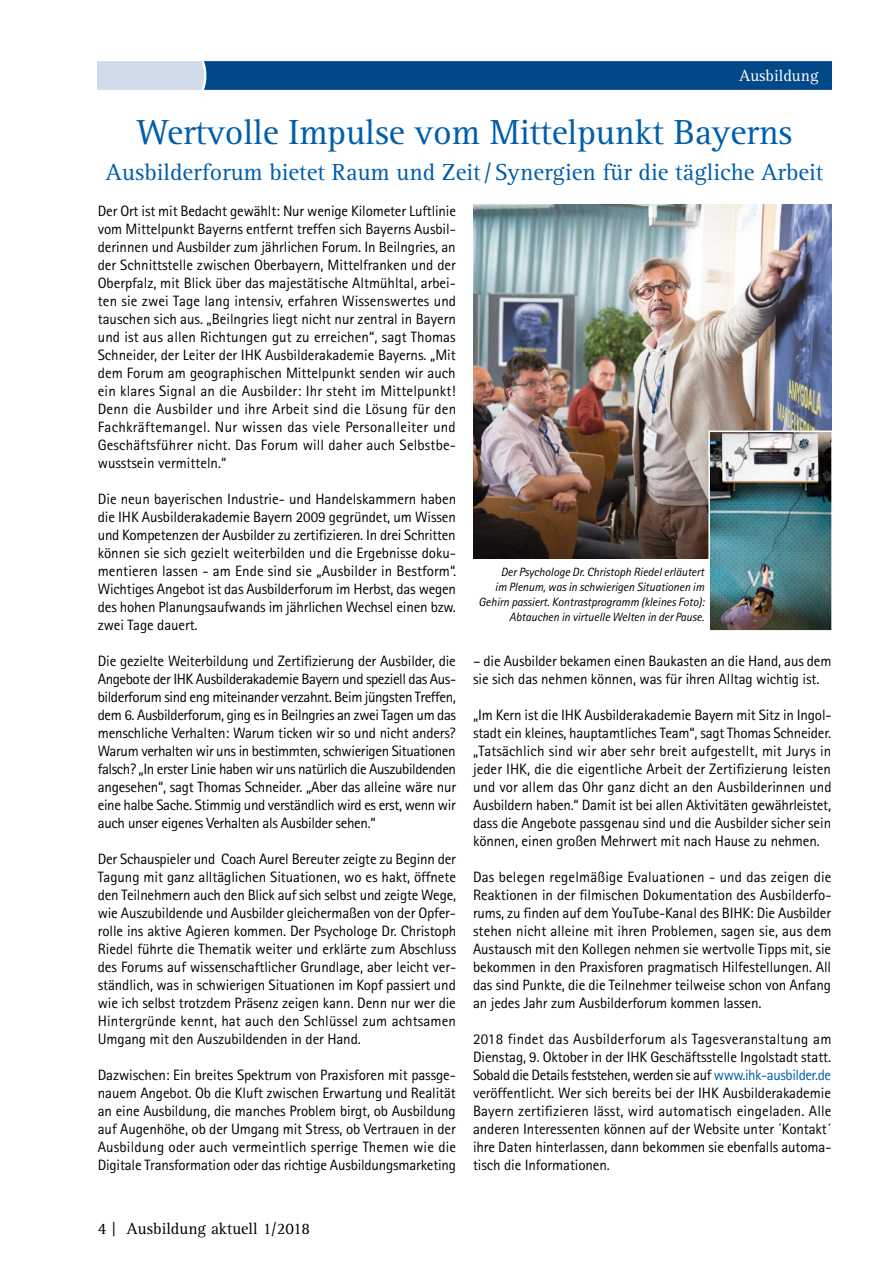
<style>
.page{position:relative;width:893px;height:1263px;background:#fff}
.page>*{position:absolute;margin:0;border:0;box-sizing:border-box;transform-origin:0 0}
.t1{font:36px "Rotis Serif Std";letter-spacing:-.005em;color:#005eab}
.t2{font:24px "Rotis Serif Std";color:#005eab}
.t3{font:16.5px "Rotis Serif Std";color:#000}
.t4{font:16.5px "Rotis Serif Std";color:#fff}
.t5{font:15px/18px "Rotis Sans Serif Std";letter-spacing:-.01em;color:#000;text-align:justify}
.t6{font:italic 12px/15px "Rotis Sans Serif Std";letter-spacing:-.005em;color:#000;text-align:right}
.s1{color:#005eab}
</style>
<div class="page">
<svg style="left:98px;top:62px;width:733px;height:27px;background:#1e5d96"></svg>
<img style="left:473px;top:205px;width:358px;height:353px">
<img style="left:708px;top:430px;width:124px;height:201px">
<p class="t4" style="left:739px;top:67px;width:81px">Ausbildung</p>
<h1 class="t1" style="left:137px;top:111px;width:657px">Wertvolle Impulse vom Mittelpunkt Bayerns</h1>
<h2 class="t2" style="left:106px;top:158px;width:719px">Ausbilderforum bietet Raum und Zeit/Synergien für die tägliche Arbeit</h2>
<p class="t5" style="left:98px;top:202px;width:360px">Der Ort ist mit Bedacht gewählt: Nur wenige Kilometer Luftlinie vom Mittelpunkt Bayerns entfernt treffen sich Bayerns Ausbil&shy;derinnen und Ausbilder zum jährlichen Forum. In Beilngries, an der Schnittstelle zwischen Oberbayern, Mittelfranken und der Oberpfalz, mit Blick über das majestätische Altmühltal, arbei&shy;ten sie zwei Tage lang intensiv, erfahren Wissenswertes und tauschen sich aus. „Beilngries liegt nicht nur zentral in Bayern und ist aus allen Richtungen gut zu erreichen“, sagt Thomas Schneider, der Leiter der IHK Ausbilderakademie Bayerns. „Mit dem Forum am geographischen Mittelpunkt senden wir auch ein klares Signal an die Ausbilder: Ihr steht im Mittelpunkt!<br>Denn die Ausbilder und ihre Arbeit sind die Lösung für den Fachkräftemangel. Nur wissen das viele Personalleiter und Geschäftsführer nicht. Das Forum will daher auch Selbstbe&shy;wusstsein vermitteln.“</p>
<p class="t5" style="left:98px;top:490px;width:360px">Die neun bayerischen Industrie- und Handelskammern haben die IHK Ausbilderakademie Bayern 2009 gegründet, um Wissen und Kompetenzen der Ausbilder zu zertifizieren. In drei Schritten können sie sich gezielt weiterbilden und die Ergebnisse doku&shy;mentieren lassen - am Ende sind sie „Ausbilder in Bestform“.<br>Wichtiges Angebot ist das Ausbilderforum im Herbst, das wegen des hohen Planungsaufwands im jährlichen Wechsel einen bzw. zwei Tage dauert.</p>
<p class="t5" style="left:98px;top:652px;width:360px">Die gezielte Weiterbildung und Zertifizierung der Ausbilder, die Angebote der IHK Ausbilderakademie Bayern und speziell das Aus&shy;bilderforum sind eng miteinander verzahnt. Beim jüngsten Treffen, dem 6. Ausbilderforum, ging es in Beilngries an zwei Tagen um das menschliche Verhalten: Warum ticken wir so und nicht anders?<br>Warum verhalten wir uns in bestimmten, schwierigen Situationen falsch? „In erster Linie haben wir uns natürlich die Auszubildenden angesehen“, sagt Thomas Schneider. „Aber das alleine wäre nur eine halbe Sache. Stimmig und verständlich wird es erst, wenn wir auch unser eigenes Verhalten als Ausbilder sehen.“</p>
<p class="t5" style="left:98px;top:850px;width:360px">Der Schauspieler und Coach Aurel Bereuter zeigte zu Beginn der Tagung mit ganz alltäglichen Situationen, wo es hakt, öffnete den Teilnehmern auch den Blick auf sich selbst und zeigte Wege, wie Auszubildende und Ausbilder gleichermaßen von der Opfer&shy;rolle ins aktive Agieren kommen. Der Psychologe Dr. Christoph Riedel führte die Thematik weiter und erklärte zum Abschluss des Forums auf wissenschaftlicher Grundlage, aber leicht ver&shy;ständlich, was in schwierigen Situationen im Kopf passiert und wie ich selbst trotzdem Präsenz zeigen kann. Denn nur wer die Hintergründe kennt, hat auch den Schlüssel zum achtsamen Umgang mit den Auszubildenden in der Hand.</p>
<p class="t5" style="left:98px;top:1066px;width:360px">Dazwischen: Ein breites Spektrum von Praxisforen mit passge&shy;nauem Angebot. Ob die Kluft zwischen Erwartung und Realität an eine Ausbildung, die manches Problem birgt, ob Ausbildung auf Augenhöhe, ob der Umgang mit Stress, ob Vertrauen in der Ausbildung oder auch vermeintlich sperrige Themen wie die Digitale Transformation oder das richtige Ausbildungsmarketing</p>
<p class="t6" style="left:478px;top:565px;width:227px">Der Psychologe Dr. Christoph Riedel erläutert<br>im Plenum, was in schwierigen Situationen im Gehirn passiert. Kontrastprogramm (kleines Foto):<br>Abtauchen in virtuelle Welten in der Pause.</p>
<p class="t5" style="left:473px;top:652px;width:360px">– die Ausbilder bekamen einen Baukasten an die Hand, aus dem sie sich das nehmen können, was für ihren Alltag wichtig ist.</p>
<p class="t5" style="left:473px;top:706px;width:360px">„Im Kern ist die IHK Ausbilderakademie Bayern mit Sitz in Ingol&shy;stadt ein kleines, hauptamtliches Team“, sagt Thomas Schneider. „Tatsächlich sind wir aber sehr breit aufgestellt, mit Jurys in jeder IHK, die die eigentliche Arbeit der Zertifizierung leisten und vor allem das Ohr ganz dicht an den Ausbilderinnen und Ausbildern haben.“ Damit ist bei allen Aktivitäten gewährleistet, dass die Angebote passgenau sind und die Ausbilder sicher sein können, einen großen Mehrwert mit nach Hause zu nehmen.</p>
<p class="t5" style="left:473px;top:868px;width:360px">Das belegen regelmäßige Evaluationen - und das zeigen die Reaktionen in der filmischen Dokumentation des Ausbilderfo&shy;rums, zu finden auf dem YouTube-Kanal des BIHK: Die Ausbilder stehen nicht alleine mit ihren Problemen, sagen sie, aus dem Austausch mit den Kollegen nehmen sie wertvolle Tipps mit, sie bekommen in den Praxisforen pragmatisch Hilfestellungen. All das sind Punkte, die die Teilnehmer teilweise schon von Anfang an jedes Jahr zum Ausbilderforum kommen lassen.</p>
<p class="t5" style="left:473px;top:1030px;width:360px">2018 findet das Ausbilderforum als Tagesveranstaltung am Dienstag, 9. Oktober in der IHK Geschäftsstelle Ingolstadt statt.<br>Sobald die Details feststehen, werden sie auf <span class="s1">www.ihk-ausbilder.de </span>veröffentlicht. Wer sich bereits bei der IHK Ausbilderakademie Bayern zertifizieren lässt, wird automatisch eingeladen. Alle anderen Interessenten können auf der Website unter ´Kontakt´ ihre Daten hinterlassen, dann bekommen sie ebenfalls automa&shy;tisch die Informationen.</p>
<p class="t3" style="left:98px;top:1219px;width:214px">4 | Ausbildung aktuell 1/2018</p>
</div>
